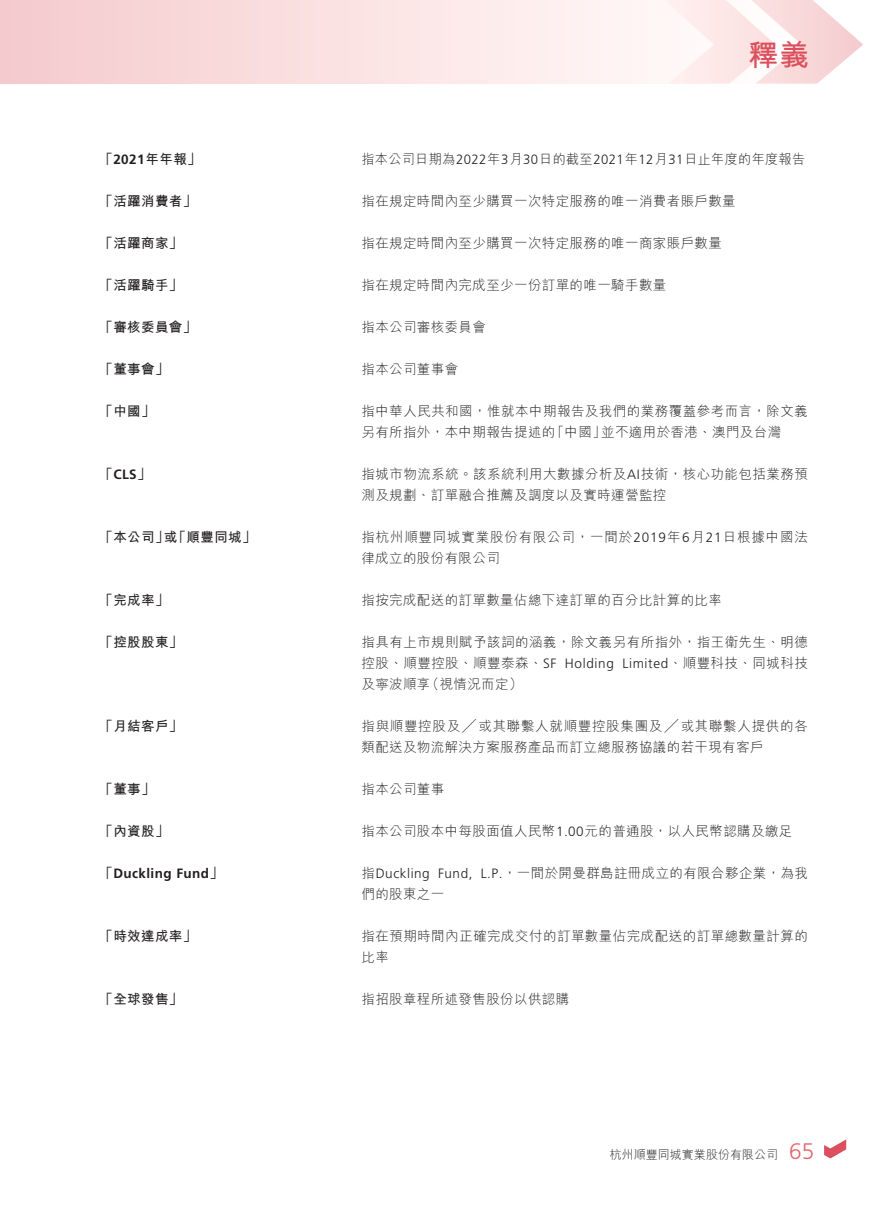
<style>
.page{position:relative;width:893px;height:1212px;background:#fff}
.page>*{position:absolute;margin:0;border:0;box-sizing:border-box;transform-origin:0 0}
.t1{font:700 30px "M Hei HK";color:#db505c}
.t2{font:300 13.5px/21px "M Hei HK";letter-spacing:.03em;color:#231f20}
.t3{font:700 13.5px "M Hei HK";letter-spacing:.03em;color:#231f20}
.t4{font:300 13.5px/21px "M Hei HK";letter-spacing:.06em;color:#231f20}
.t5{font:700 13.5px "Frutiger LT Std";letter-spacing:.03em;color:#231f20}
.t6{font:300 12px "M Hei HK";letter-spacing:.005em;color:#231f20}
.s1{font-family:"Frutiger LT Std"}
.s2{font-family:"M Hei HK"}
.s3{font-family:"Frutiger LT Std";font-size:22.5px;color:#e2646b}
</style>
<div class="page">
<svg style="left:0;top:0;width:633px;height:84px"></svg>
<svg style="left:665px;top:0;width:198px;height:84px"></svg>
<svg style="left:824px;top:1139px;width:22px;height:19px"></svg>
<h1 class="t1" style="left:748px;top:33px;width:62px">釋義</h1>
<p class="t3" style="left:100px;top:149px;width:103px">「<span class="s1">2021</span>年年報」</p>
<p class="t2" style="left:361px;top:148px;width:445px">指本公司日期為<span class="s1">2022</span>年<span class="s1">3</span>月<span class="s1">30</span>日的截至<span class="s1">2021</span>年<span class="s1">12</span>月<span class="s1">31</span>日止年度的年度報告</p>
<p class="t3" style="left:100px;top:191px;width:98px">「活躍消費者」</p>
<p class="t2" style="left:361px;top:190px;width:376px">指在規定時間內至少購買一次特定服務的唯一消費者賬戶數量</p>
<p class="t3" style="left:100px;top:233px;width:84px">「活躍商家」</p>
<p class="t2" style="left:361px;top:232px;width:362px">指在規定時間內至少購買一次特定服務的唯一商家賬戶數量</p>
<p class="t3" style="left:100px;top:275px;width:84px">「活躍騎手」</p>
<p class="t2" style="left:361px;top:274px;width:306px">指在規定時間內完成至少一份訂單的唯一騎手數量</p>
<p class="t3" style="left:100px;top:317px;width:98px">「審核委員會」</p>
<p class="t2" style="left:361px;top:316px;width:126px">指本公司審核委員會</p>
<p class="t3" style="left:100px;top:359px;width:71px">「董事會」</p>
<p class="t2" style="left:361px;top:358px;width:98px">指本公司董事會</p>
<p class="t3" style="left:100px;top:401px;width:57px">「中國」</p>
<p class="t2" style="left:361px;top:400px;width:448px">指中華人民共和國，惟就本中期報告及我們的業務覆蓋參考而言，除文義另有所指外，本中期報告提述的「中國」並不適用於香港、澳門及台灣</p>
<p class="t5" style="left:100px;top:466px;width:53px"><span class="s2">「</span>CLS<span class="s2">」</span></p>
<p class="t2" style="left:361px;top:463px;width:448px">指城市物流系統。該系統利用大數據分析及<span class="s1">AI</span>技術，核心功能包括業務預測及規劃、訂單融合推薦及調度以及實時運營監控</p>
<p class="t3" style="left:100px;top:527px;width:158px">「本公司」或「順豐同城」</p>
<p class="t4" style="left:361px;top:526px;width:448px">指杭州順豐同城實業股份有限公司，一間於<span class="s1">2019</span>年<span class="s1">6</span>月<span class="s1">21</span>日根據中國法律成立的股份有限公司</p>
<p class="t3" style="left:100px;top:590px;width:71px">「完成率」</p>
<p class="t2" style="left:361px;top:589px;width:362px">指按完成配送的訂單數量佔總下達訂單的百分比計算的比率</p>
<p class="t3" style="left:100px;top:632px;width:84px">「控股股東」</p>
<p class="t2" style="left:361px;top:631px;width:448px;text-align:justify">指具有上市規則賦予該詞的涵義，除文義另有所指外，指王衛先生、明德控股、順豐控股、順豐泰森、<span class="s1">SF Holding Limited</span>、順豐科技、同城科技及寧波順享（視情況而定）</p>
<p class="t3" style="left:100px;top:716px;width:84px">「月結客戶」</p>
<p class="t2" style="left:361px;top:715px;width:448px">指與順豐控股及╱或其聯繫人就順豐控股集團及╱或其聯繫人提供的各類配送及物流解決方案服務產品而訂立總服務協議的若干現有客戶</p>
<p class="t3" style="left:100px;top:779px;width:57px">「董事」</p>
<p class="t2" style="left:361px;top:778px;width:84px">指本公司董事</p>
<p class="t3" style="left:100px;top:821px;width:71px">「內資股」</p>
<p class="t2" style="left:361px;top:820px;width:432px">指本公司股本中每股面值人民幣<span class="s1">1.00</span>元的普通股，以人民幣認購及繳足</p>
<p class="t5" style="left:100px;top:865px;width:125px"><span class="s2">「</span>Duckling Fund<span class="s2">」</span></p>
<p class="t2" style="left:361px;top:862px;width:448px">指<span class="s1">Duckling Fund, L.P.</span>，一間於開曼群島註冊成立的有限合夥企業，為我們的股東之一</p>
<p class="t3" style="left:100px;top:926px;width:98px">「時效達成率」</p>
<p class="t2" style="left:361px;top:925px;width:448px">指在預期時間內正確完成交付的訂單數量佔完成配送的訂單總數量計算的比率</p>
<p class="t3" style="left:100px;top:989px;width:84px">「全球發售」</p>
<p class="t2" style="left:361px;top:988px;width:209px">指招股章程所述發售股份以供認購</p>
<p class="t6" style="left:610px;top:1148px;width:206px">杭州順豐同城實業股份有限公司 <span class="s3">65</span></p>
</div>
